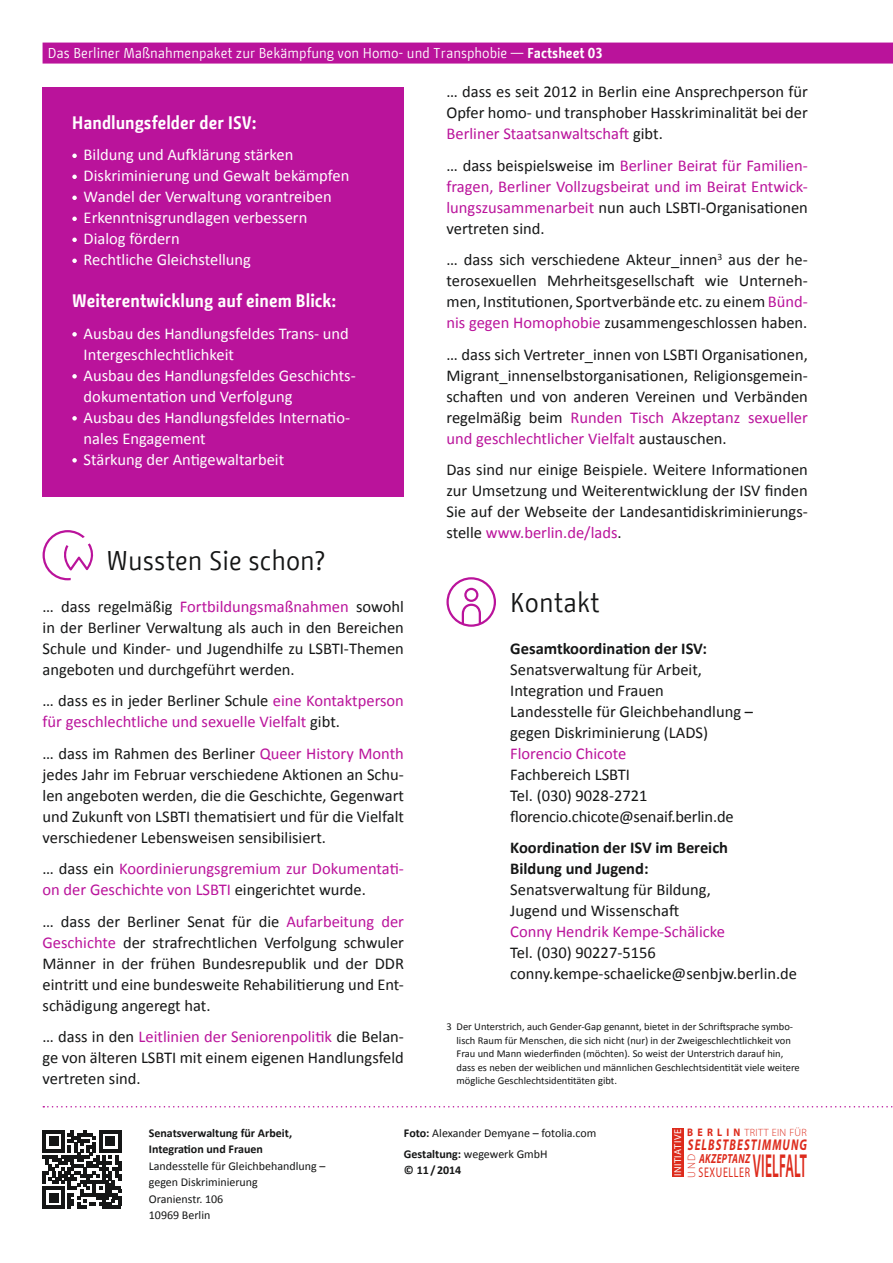
<style>
.page{position:relative;width:893px;height:1263px;background:#fff}
.page>*{position:absolute;margin:0;border:0;box-sizing:border-box;transform-origin:0 0}
.t1{font:600 33.3px "Myriad Pro";letter-spacing:.02em;color:#dd2b1c;scale:.4 1}
.t2{font:27px "BMF Change";color:#151616}
.t3{font:700 18px "BMF Change";color:#fff}
.t4{font:16.5px/21px "Calibri";color:#151616;text-align:justify}
.t5{font:16.5px/21px "Calibri";color:#fff}
.t6{font:16.5px/21px "Calibri";color:#ba139b}
.t7{font:700 16.5px/21px "Calibri";color:#151616}
.t8{font:italic 700 15.6px "Myriad Pro";letter-spacing:.1em;color:#dd2b1c;scale:.71 1}
.t9{font:14.25px "BMF Change";color:#fff}
.t10{font:13.95px "Myriad Pro";letter-spacing:.06em;color:#dd2b1c;scale:.71 1}
.t11{font:italic 700 13.2px "Myriad Pro";letter-spacing:.04em;color:#dd2b1c;scale:.71 1}
.t12{font:12px/16.5px "Calibri";color:#151616}
.t13{font:700 12px/16.5px "Calibri";color:#151616}
.t14{font:300 10.8px "Myriad Pro";color:#dd2b1c}
.t15{font:10.5px/13.5px "Calibri";color:#151616}
.t16{font:300 10.5px "Myriad Pro";letter-spacing:.035em;color:#dd2b1c}
.t17{font:10.05px "Myriad Pro";letter-spacing:.055em;color:#fff}
.s1{font-weight:700}
.s2{color:#ba139b}
.s3{color:#151616}
.s4{font-weight:700;font-size:10.95px}
</style>
<div class="page">
<div style="left:53px;top:43px;width:840px;height:21px;background:#ba139b"></div>
<svg style="left:43px;top:1106px;width:850px;height:1px"></svg>
<svg style="left:43px;top:530px;width:51px;height:50px"></svg>
<svg style="left:446px;top:577px;width:50px;height:50px"></svg>
<div style="left:43px;top:87px;width:361px;height:409px;background:#ba139b"></div>
<svg style="left:72px;top:154px;width:5px;height:4px"></svg>
<svg style="left:72px;top:175px;width:5px;height:4px"></svg>
<svg style="left:72px;top:196px;width:5px;height:4px"></svg>
<svg style="left:72px;top:217px;width:5px;height:4px"></svg>
<svg style="left:72px;top:238px;width:5px;height:4px"></svg>
<svg style="left:72px;top:259px;width:5px;height:4px"></svg>
<svg style="left:72px;top:332px;width:5px;height:5px"></svg>
<svg style="left:72px;top:374px;width:5px;height:5px"></svg>
<svg style="left:72px;top:416px;width:5px;height:5px"></svg>
<svg style="left:72px;top:458px;width:5px;height:5px"></svg>
<svg style="left:42px;top:1130px;width:80px;height:79px"></svg>
<svg style="left:43px;top:1130px;width:78px;height:79px"></svg>
<hr style="left:99px;top:1130px;width:22px;height:3px;background:#151616">
<div style="left:672px;top:1128px;width:12px;height:49px;background:#dd2b1c"></div>
<p class="t9" style="left:48px;top:43px;width:556px">Das Berliner Maßnahmenpaket zur Bekämpfung von Homo- und Transphobie — <span class="s1">Factsheet 03</span></p>
<h4 class="t3" style="left:72px;top:110px;width:186px">Handlungsfelder der ISV:</h4>
<p class="t5" style="left:84px;top:144px;width:211px">Bildung und Aufklärung stärken</p>
<p class="t5" style="left:84px;top:165px;width:267px">Diskriminierung und Gewalt bekämpfen</p>
<p class="t5" style="left:84px;top:186px;width:250px">Wandel der Verwaltung vorantreiben</p>
<p class="t5" style="left:84px;top:207px;width:225px">Erkenntnisgrundlagen verbessern</p>
<p class="t5" style="left:84px;top:228px;width:98px">Dialog fördern</p>
<p class="t5" style="left:84px;top:249px;width:169px">Rechtliche Gleichstellung</p>
<h4 class="t3" style="left:72px;top:288px;width:265px">Weiterentwicklung auf einem Blick:</h4>
<p class="t5" style="left:84px;top:323px;width:267px">Ausbau des Handlungsfeldes Trans- und<br>Intergeschlechtlichkeit</p>
<p class="t5" style="left:84px;top:365px;width:274px">Ausbau des Handlungsfeldes Geschichts&shy;dokumentation und Verfolgung</p>
<p class="t5" style="left:84px;top:407px;width:268px">Ausbau des Handlungsfeldes Internatio&shy;nales Engagement</p>
<p class="t5" style="left:84px;top:449px;width:202px">Stärkung der Antigewaltarbeit</p>
<h3 class="t2" style="left:107px;top:541px;width:220px">Wussten Sie schon?</h3>
<p class="t4" style="left:43px;top:596px;width:363px">… dass regelmäßig <span class="s2">Fortbildungsmaßnahmen</span> sowohl in der Berliner Verwaltung als auch in den Bereichen Schule und Kinder- und Jugendhilfe zu LSBTI-Themen angeboten und durchgeführt werden.</p>
<p class="t6" style="left:43px;top:690px;width:363px"><span class="s3">… dass es in jeder Berliner Schule</span> eine Kontaktperson für geschlechtliche und sexuelle Vielfalt <span class="s3">gibt.</span></p>
<p class="t4" style="left:43px;top:743px;width:363px">… dass im Rahmen des Berliner <span class="s2">Queer History Month </span>jedes Jahr im Februar verschiedene Aktionen an Schu&shy;len angeboten werden, die die Geschichte, Gegenwart und Zukunft von LSBTI thematisiert und für die Vielfalt verschiedener Lebensweisen sensibilisiert.</p>
<p class="t6" style="left:43px;top:858px;width:363px"><span class="s3">… dass ein</span> Koordinierungsgremium zur Dokumentati&shy;on der Geschichte von LSBTI <span class="s3">eingerichtet wurde.</span></p>
<p class="t4" style="left:43px;top:911px;width:363px">… dass der Berliner Senat für die <span class="s2">Aufarbeitung der Geschichte</span> der strafrechtlichen Verfolgung schwuler Männer in der frühen Bundesrepublik und der DDR eintritt und eine bundesweite Rehabilitierung und Ent&shy;schädigung angeregt hat.</p>
<p class="t4" style="left:43px;top:1026px;width:363px">… dass in den <span class="s2">Leitlinien der Seniorenpolitik</span> die Belan&shy;ge von älteren LSBTI mit einem eigenen Handlungsfeld vertreten sind.</p>
<p class="t4" style="left:446px;top:81px;width:363px">… dass es seit 2012 in Berlin eine Ansprechperson für Opfer homo- und transphober Hasskriminalität bei der <span class="s2">Berliner Staatsanwaltschaft</span> gibt.</p>
<p class="t6" style="left:446px;top:155px;width:363px;text-align:justify"><span class="s3">… dass beispielsweise im</span> Berliner Beirat für Familien&shy;fragen, Berliner Vollzugsbeirat und im Beirat Entwick&shy;lungszusammenarbeit <span class="s3">nun auch LSBTI-Organisationen vertreten sind.</span></p>
<p class="t4" style="left:446px;top:249px;width:363px">… dass sich verschiedene Akteur_innen<sup>3</sup> aus der he-</p>
<p class="t4" style="left:446px;top:270px;width:363px">terosexuellen Mehrheitsgesellschaft wie Unterneh&shy;men, Institutionen, Sportverbände etc. zu einem <span class="s2">Bünd&shy;nis gegen Homophobie</span> zusammengeschlossen haben.</p>
<p class="t4" style="left:446px;top:344px;width:363px">… dass sich Vertreter_innen von LSBTI Organisationen, Migrant_innenselbstorganisationen, Religionsgemein&shy;schaften und von anderen Vereinen und Verbänden regelmäßig beim <span class="s2">Runden Tisch Akzeptanz sexueller und geschlechtlicher Vielfalt</span> austauschen.</p>
<p class="t4" style="left:446px;top:459px;width:363px">Das sind nur einige Beispiele. Weitere Informationen zur Umsetzung und Weiterentwicklung der ISV finden Sie auf der Webseite der Landesantidiskriminierungs&shy;stelle <span class="s2">www.berlin.de/lads</span>.</p>
<h3 class="t2" style="left:510px;top:583px;width:91px">Kontakt</h3>
<h4 class="t7" style="left:510px;top:638px;width:198px">Gesamtkoordination der ISV:</h4>
<p class="t4" style="left:510px;top:659px;width:244px;text-align:left">Senatsverwaltung für Arbeit,<br>Integration und Frauen<br>Landesstelle für Gleichbehandlung – gegen Diskriminierung (LADS)<br><span class="s2">Florencio Chicote<br></span>Fachbereich LSBTI<br>Tel. (030) 9028-2721</p>
<p class="t4" style="left:510px;top:806px;width:225px">florencio.chicote@senaif.berlin.de</p>
<h4 class="t7" style="left:510px;top:837px;width:219px">Koordination der ISV im Bereich<br>Bildung und Jugend:</h4>
<p class="t4" style="left:510px;top:879px;width:216px;text-align:left">Senatsverwaltung für Bildung,<br>Jugend und Wissenschaft<br><span class="s2">Conny Hendrik Kempe-Schälicke<br></span>Tel. (030) 90227-5156</p>
<p class="t4" style="left:510px;top:963px;width:288px">conny.kempe-schaelicke@senbjw.berlin.de</p>
<p class="t15" style="left:457px;top:1020px;width:345px;text-indent:-10px">3 Der Unterstrich, auch Gender-Gap genannt, bietet in der Schriftsprache symbo&shy;lisch Raum für Menschen, die sich nicht (nur) in der Zweigeschlechtlichkeit von Frau und Mann wiederfinden (möchten). So weist der Unterstrich darauf hin, dass es neben der weiblichen und männlichen Geschlechtsidentität viele weitere mögliche Geschlechtsidentitäten gibt.</p>
<h3 class="t13" style="left:149px;top:1125px;width:145px">Senatsverwaltung für Arbeit,<br>Integration und Frauen</h3>
<p class="t12" style="left:149px;top:1158px;width:178px">Landesstelle für Gleichbehandlung – gegen Diskriminierung<br>Oranienstr. 106<br>10969 Berlin</p>
<p class="t12" style="left:404px;top:1125px;width:194px"><span class="s1">Foto:</span> Alexander Demyane – fotolia.com</p>
<p class="t12" style="left:404px;top:1146px;width:145px"><span class="s1">Gestaltung:</span> wegewerk GmbH</p>
<p class="t13" style="left:404px;top:1162px;width:59px">© 11 / 2014</p>
<p class="t16" style="left:687px;top:1126px;width:121px"><span class="s4">B E R L I N</span> TRITT EIN FÜR</p>
<p class="t11" style="left:699px;top:1150px;width:74px">AKZEPTANZ</p>
<p class="t17" style="left:672px;top:1176px;width:48px;rotate:-90deg">INITIATIVE</p>
<p class="t8" style="left:688px;top:1134px;width:169px">SELBSTBESTIMMUNG</p>
<p class="t14" style="left:685px;top:1178px;width:26px;rotate:-90deg">UND</p>
<p class="t1" style="left:753px;top:1145px;width:137px">VIELFALT</p>
<p class="t10" style="left:699px;top:1164px;width:74px">SEXUELLER</p>
</div>
